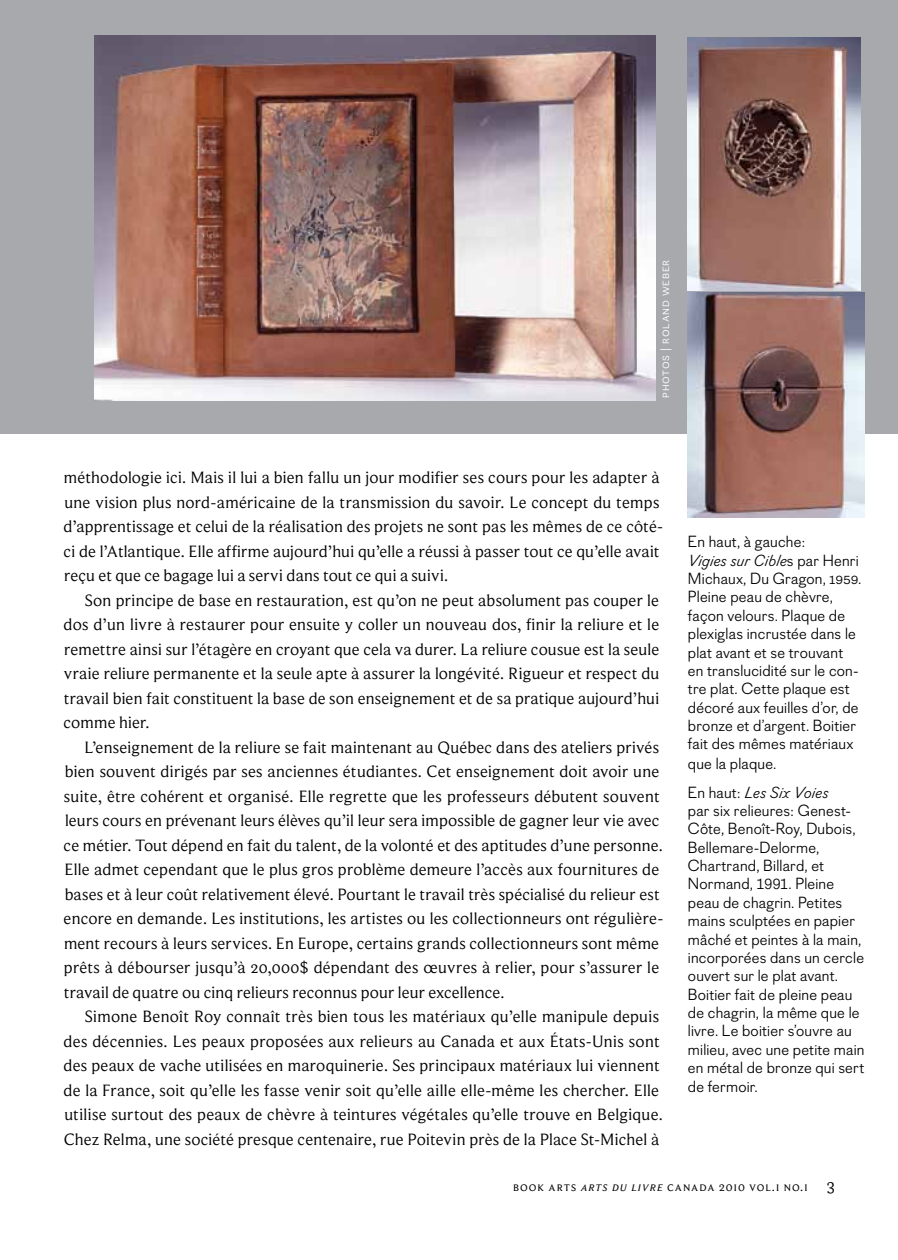
<style>
.page{position:relative;width:898px;height:1260px;background:#fff}
.page>*{position:absolute;margin:0;border:0;box-sizing:border-box;transform-origin:0 0}
.t1{font:17.15px/24.5px "Beaufort Pro";letter-spacing:.015em;color:#000}
.t2{font:15.75px/18.4px "Figgins Sans";letter-spacing:.01em;color:#000}
.t3{font:13.12px "Beaufort Pro";letter-spacing:.07em;color:#000}
.t4{font:12.25px "Figgins Sans";color:#fff}
.s1{font-style:italic}
.s2{font-size:17.5px}
</style>
<div class="page">
<div style="left:0;top:0;width:898px;height:434px;background:#a7a9ac"></div>
<img style="left:688px;top:292px;width:176px;height:226px">
<img style="left:94px;top:35px;width:561px;height:365px">
<img style="left:688px;top:37px;width:172px;height:254px">
<p class="t4" style="left:657px;top:398px;width:140px;rotate:-90deg">photos | Roland Weber</p>
<p class="t1" style="left:64px;top:466px;width:601px">méthodologie ici. Mais il lui a bien fallu un jour modifier ses cours pour les adapter à une vision plus nord-américaine de la transmission du savoir. Le concept du temps d’apprentissage et celui de la réalisation des projets ne sont pas les mêmes de ce côté&shy;ci de l’Atlantique. Elle affirme aujourd’hui qu’elle a réussi à passer tout ce qu’elle avait reçu et que ce bagage lui a servi dans tout ce qui a suivi.</p>
<p class="t1" style="left:64px;top:588px;width:597px;text-align:justify;text-indent:21px">Son principe de base en restauration, est qu’on ne peut absolument pas couper le dos d’un livre à restaurer pour ensuite y coller un nouveau dos, finir la reliure et le remettre ainsi sur l’étagère en croyant que cela va durer. La reliure cousue est la seule vraie reliure permanente et la seule apte à assurer la longévité. Rigueur et respect du travail bien fait constituent la base de son enseignement et de sa pratique aujourd’hui comme hier.</p>
<p class="t1" style="left:64px;top:735px;width:601px;text-indent:21px">L’enseignement de la reliure se fait maintenant au Québec dans des ateliers privés bien souvent dirigés par ses anciennes étudiantes. Cet enseignement doit avoir une suite, être cohérent et organisé. Elle regrette que les professeurs débutent souvent leurs cours en prévenant leurs élèves qu’il leur sera impossible de gagner leur vie avec ce métier. Tout dépend en fait du talent, de la volonté et des aptitudes d’une personne.<br>Elle admet cependant que le plus gros problème demeure l’accès aux fournitures de bases et à leur coût relativement élevé. Pourtant le travail très spécialisé du relieur est encore en demande. Les institutions, les artistes ou les collectionneurs ont régulière&shy;ment recours à leurs services. En Europe, certains grands collectionneurs sont même prêts à débourser jusqu’à 20,000$ dépendant des œuvres à relier, pour s’assurer le travail de quatre ou cinq relieurs reconnus pour leur excellence.</p>
<p class="t1" style="left:64px;top:1005px;width:601px;text-indent:21px">Simone Benoît Roy connaît très bien tous les matériaux qu’elle manipule depuis des décennies. Les peaux proposées aux relieurs au Canada et aux États-Unis sont des peaux de vache utilisées en maroquinerie. Ses principaux matériaux lui viennent de la France, soit qu’elle les fasse venir soit qu’elle aille elle-même les chercher. Elle utilise surtout des peaux de chèvre à teintures végétales qu’elle trouve en Belgique.<br>Chez Relma, une société presque centenaire, rue Poitevin près de la Place St-Michel à</p>
<p class="t2" style="left:688px;top:533px;width:175px">En haut, à gauche:<br><span class="s1">Vigies sur Cible</span>s par Henri<br>Michaux, Du Gragon, 1959.<br>Pleine peau de chèvre, façon velours. Plaque de plexiglas incrustée dans le plat avant et se trouvant en translucidité sur le con&shy;tre plat. Cette plaque est décoré aux feuilles d’or, de bronze et d’argent. Boitier fait des mêmes matériaux que la plaque.</p>
<p class="t2" style="left:688px;top:783px;width:178px">En haut: <span class="s1">Les Six Voies<br></span>par six relieures: Genest-<br>Côte, Benoît-Roy, Dubois,<br>Bellemare-Delorme,<br>Chartrand, Billard, et<br>Normand, 1991. Pleine peau de chagrin. Petites mains sculptées en papier mâché et peintes à la main, incorporées dans un cercle ouvert sur le plat avant.<br>Boitier fait de pleine peau de chagrin, la même que le livre. Le boitier s’ouvre au milieu, avec une petite main en métal de bronze qui sert de fermoir.</p>
<p class="t3" style="left:513px;top:1179px;width:323px">book arts <span class="s1">arts du livre</span> canada 2010 vol.1 no.1 <span class="s2">3</span></p>
</div>
